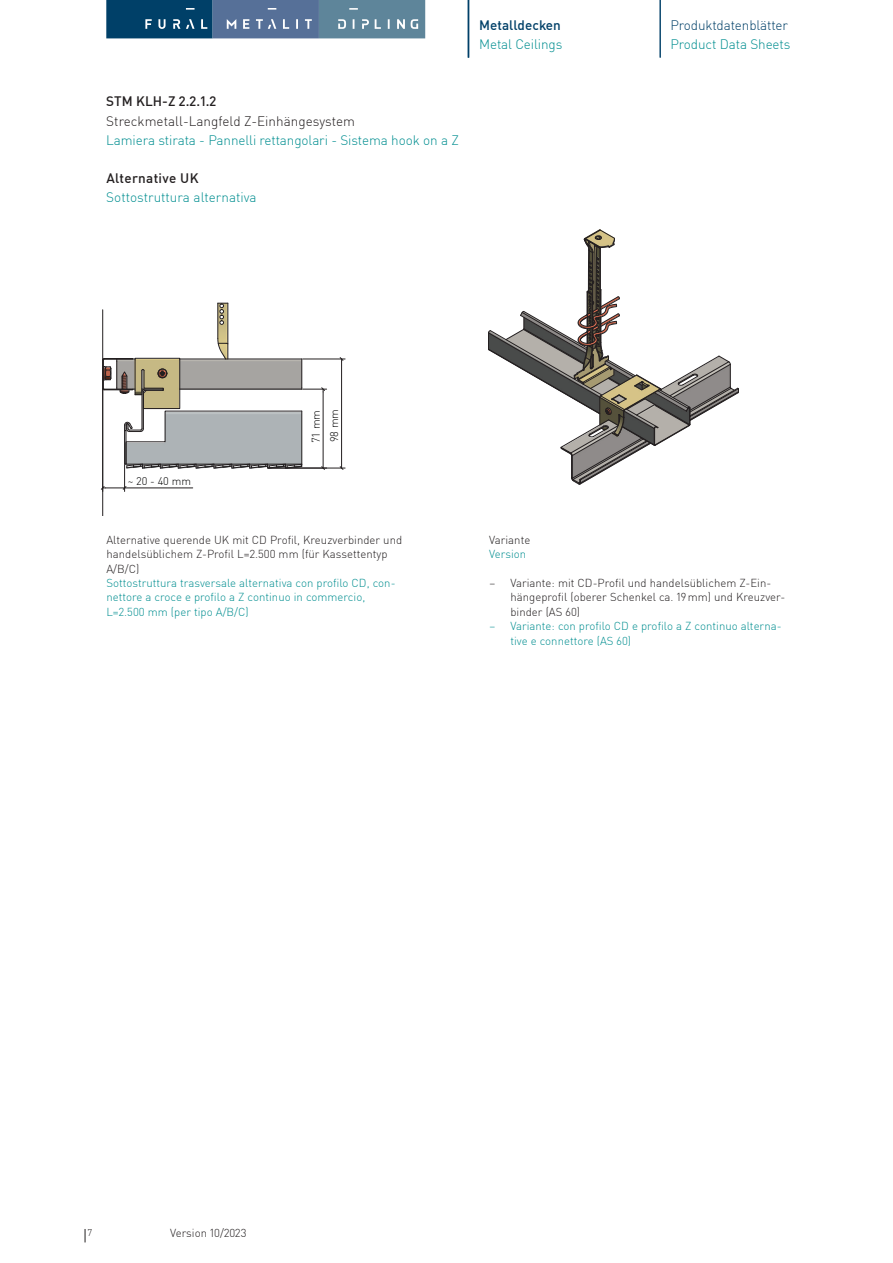
<style>
.page{position:relative;width:893px;height:1263px;background:#fff}
.page>*{position:absolute;margin:0;border:0;box-sizing:border-box;transform-origin:0 0}
.t1{font:300 13.5px "DIN Pro";letter-spacing:-.01em;color:#008e90}
.t2{font:300 13.5px "DIN Pro";color:#231f20}
.t3{font:500 13.5px "DIN Pro";letter-spacing:.025em;color:#231f20}
.t4{font:300 13.5px "DIN Pro";letter-spacing:-.01em;color:#004068}
.t5{font:500 13.5px "DIN Pro";letter-spacing:.005em;color:#004068}
.t6{font:300 11.4px/14.4px "DIN Pro";color:#231f20}
.t7{font:300 11.4px/14.4px "DIN Pro";color:#008e90}
.t8{font:300 10.95px/18.5px "DIN Pro";letter-spacing:-.005em;color:#000}
.t9{font:300 9.6px "DIN Pro";color:#231f20}
</style>
<div class="page">
<svg style="left:106px;top:0;width:319px;height:38px;background:#466f8e"></svg>
<img style="left:103px;top:303px;width:125px;height:35px">
<hr style="left:228px;top:303px;width:1px;height:56px;background:#231f20">
<svg style="left:219px;top:303px;width:9px;height:21px"></svg>
<hr style="left:218px;top:303px;width:1px;height:35px;background:#231f20">
<hr style="left:102px;top:310px;width:1px;height:206px;background:#231f20">
<hr style="left:341px;top:362px;width:1px;height:106px;background:#231f20">
<hr style="left:303px;top:359px;width:42px;height:1px;background:#231f20">
<hr style="left:268px;top:468px;width:77px;height:1px;background:#231f20">
<svg style="left:101px;top:338px;width:226px;height:153px"></svg>
<hr style="left:102px;top:389px;width:1px;height:102px;background:#231f20">
<hr style="left:125px;top:488px;width:68px;height:1px;background:#231f20">
<svg style="left:488px;top:230px;width:251px;height:254px"></svg>
<svg style="left:85px;top:1229px;width:1px;height:13px"></svg>
<hr style="left:468px;top:0;width:1px;height:58px;background:#004068">
<hr style="left:660px;top:0;width:1px;height:58px;background:#004068">
<p class="t3" style="left:106px;top:91px;width:112px">STM KLH-Z 2.2.1.2</p>
<p class="t2" style="left:106px;top:110px;width:250px">Streckmetall-Langfeld Z-Einhängesystem</p>
<p class="t1" style="left:106px;top:130px;width:354px">Lamiera stirata - Pannelli rettangolari - Sistema hook on a Z</p>
<p class="t3" style="left:106px;top:168px;width:94px">Alternative UK</p>
<p class="t1" style="left:106px;top:187px;width:152px">Sottostruttura alternativa</p>
<p class="t5" style="left:479px;top:14px;width:83px">Metalldecken</p>
<p class="t4" style="left:670px;top:14px;width:119px">Produktdatenblätter</p>
<p class="t1" style="left:479px;top:34px;width:85px">Metal Ceilings</p>
<p class="t1" style="left:670px;top:34px;width:122px">Product Data Sheets</p>
<p class="t8" style="left:128px;top:471px;width:65px">~20-40mm</p>
<p class="t8" style="left:306px;top:443px;width:36px;rotate:-90deg">71 mm<br>98 mm</p>
<p class="t6" style="left:106px;top:532px;width:297px">Alternative querende UK mit CD Profil, Kreuzverbinder und handelsüblichem Z-Profil L=2.500 mm (für Kassettentyp<br>A/B/C)</p>
<p class="t6" style="left:489px;top:532px;width:43px">Variante</p>
<p class="t6" style="left:510px;top:575px;width:277px;text-indent:-21px">– Variante: mit CD-Profil und handelsüblichem Z-Ein&shy;hängeprofil (oberer Schenkel ca. 19mm) und Kreuzver&shy;binder (AS 60)</p>
<p class="t7" style="left:489px;top:546px;width:39px">Version</p>
<p class="t7" style="left:106px;top:575px;width:291px">Sottostruttura trasversale alternativa con profilo CD, con&shy;nettore a croce e profilo a Z continuo in commercio,<br>L=2.500 mm (per tipo A/B/C)</p>
<p class="t7" style="left:510px;top:618px;width:273px;text-indent:-21px">– Variante: con profilo CD e profilo a Z continuo alterna&shy;tive e connettore (AS 60)</p>
<p class="t9" style="left:88px;top:1225px;width:6px">7</p>
<p class="t6" style="left:170px;top:1225px;width:78px">Version 10/2023</p>
</div>
